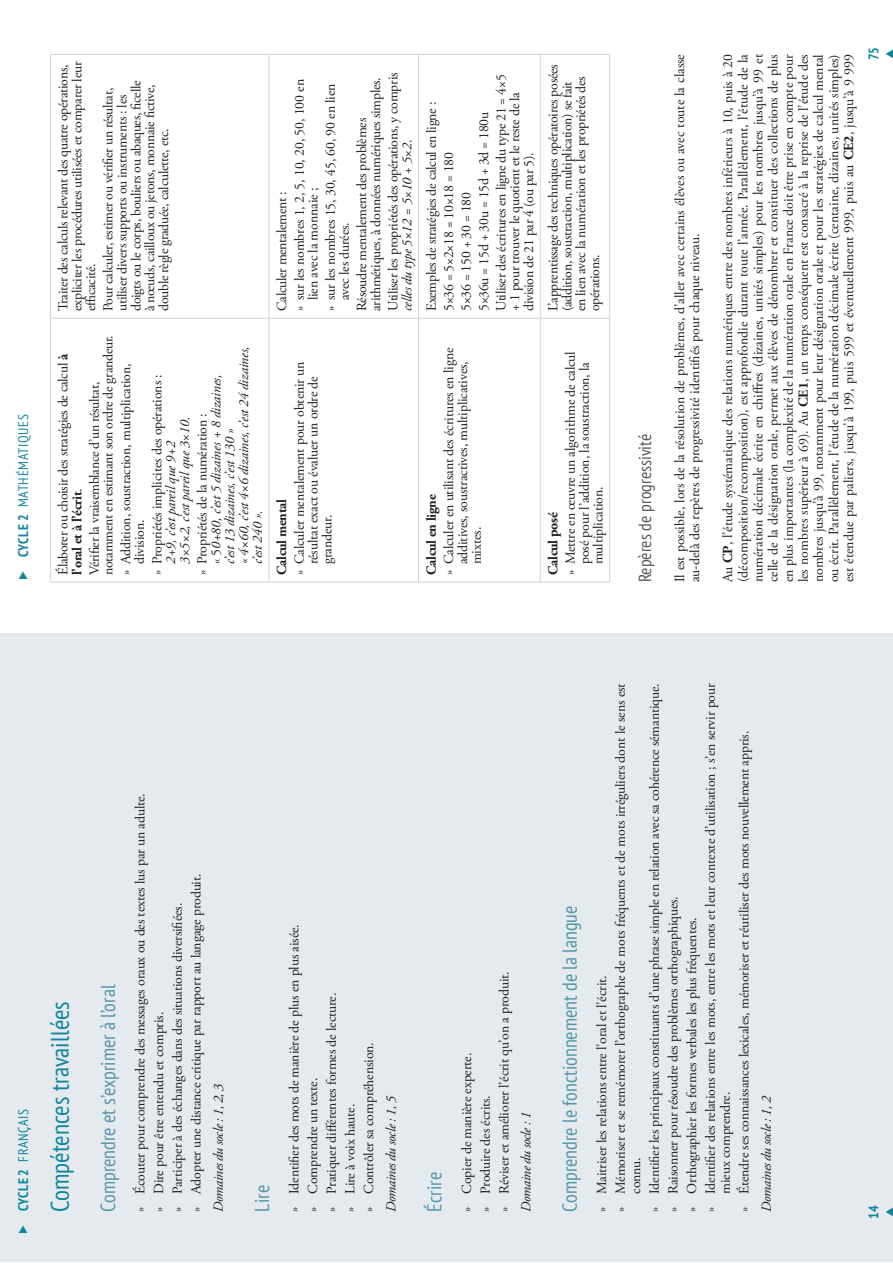
<style>
.page{position:relative;width:893px;height:1263px;background:#fff}
.page>*{position:absolute;margin:0;border:0;box-sizing:border-box;transform-origin:0 0}
.t1{font:condensed 25.2px "PT Sans";color:#0f869f}
.t2{font:condensed 20.1px "PT Sans";color:#5497ac}
.t3{font:condensed 17.7px "PT Sans";color:#58595b}
.t4{font:13.8px/13.8px "Adobe Garamond Pro";letter-spacing:-.01em;color:#231f20}
.t5{font:italic 13.8px/13.8px "Adobe Garamond Pro";letter-spacing:-.02em;color:#231f20}
.t6{font:700 13.8px "Adobe Garamond Pro";letter-spacing:-.02em;color:#231f20}
.t7{font:condensed 13.8px "PT Sans";letter-spacing:.05em;color:#0f869f}
.t8{font:700 condensed 13.8px "PT Sans";color:#0f869f}
.s1{font-weight:700}
.s2{font-style:normal}
</style>
<div class="page">
<svg style="left:885px;top:49px;width:8px;height:9px"></svg>
<hr style="left:50px;top:318px;width:1px;height:264px;background:#d2d3d4">
<hr style="left:51px;top:582px;width:218px;height:1px;background:#d2d3d4">
<hr style="left:50px;top:54px;width:1px;height:264px;background:#d2d3d4">
<hr style="left:51px;top:318px;width:218px;height:1px;background:#d2d3d4">
<hr style="left:51px;top:54px;width:218px;height:1px;background:#d2d3d4">
<hr style="left:269px;top:318px;width:1px;height:264px;background:#d2d3d4">
<hr style="left:269px;top:582px;width:149px;height:1px;background:#d2d3d4">
<hr style="left:269px;top:54px;width:1px;height:264px;background:#d2d3d4">
<hr style="left:269px;top:318px;width:149px;height:1px;background:#d2d3d4">
<hr style="left:269px;top:54px;width:149px;height:1px;background:#d2d3d4">
<hr style="left:418px;top:318px;width:1px;height:264px;background:#d2d3d4">
<hr style="left:419px;top:582px;width:121px;height:1px;background:#d2d3d4">
<hr style="left:418px;top:54px;width:1px;height:264px;background:#d2d3d4">
<hr style="left:419px;top:318px;width:121px;height:1px;background:#d2d3d4">
<hr style="left:419px;top:54px;width:121px;height:1px;background:#d2d3d4">
<hr style="left:540px;top:318px;width:1px;height:264px;background:#d2d3d4">
<hr style="left:540px;top:582px;width:69px;height:1px;background:#d2d3d4">
<hr style="left:540px;top:54px;width:1px;height:264px;background:#d2d3d4">
<hr style="left:540px;top:318px;width:69px;height:1px;background:#d2d3d4">
<hr style="left:540px;top:54px;width:69px;height:1px;background:#d2d3d4">
<hr style="left:609px;top:54px;width:1px;height:528px;background:#d2d3d4">
<div style="left:0;top:633px;width:893px;height:629px;background:#e4eaee"></div>
<svg style="left:885px;top:1207px;width:8px;height:9px"></svg>
<p class="t7" style="left:16px;top:557px;width:144px;rotate:-90deg"><span class="s1">CYCLE 2</span> MATHÉMATIQUES</p>
<p class="t4" style="left:57px;top:311px;width:251px;rotate:-90deg">Traiter des calculs relevant des quatre opérations, expliciter les procédures utilisées et comparer leur efficacité.</p>
<p class="t4" style="left:102px;top:311px;width:232px;rotate:-90deg">Pour calculer, estimer ou vérifier un résultat, utiliser divers supports ou instruments : les doigts ou le corps, bouliers ou abaques, ficelle à nœuds, cailloux ou jetons, monnaie fictive, double règle graduée, calculette, etc.</p>
<p class="t4" style="left:89px;top:575px;width:241px;rotate:-90deg">Vérifier la vraisemblance d’un résultat, notamment en estimant son ordre de grandeur.</p>
<p class="t5" style="left:196px;top:564px;width:220px;text-indent:-11px;rotate:-90deg"><span class="s2">» Propriétés de la numération :<br>« 5</span>0+80, c’est 5 dizaines + 8 dizaines,<br>c’est 13 dizaines, c’est 130 »<br>« 4×60, c’est 4×6 dizaines, c’est 24 dizaines, c’est 240 ».</p>
<p class="t4" style="left:57px;top:575px;width:223px;rotate:-90deg">Élaborer ou choisir des stratégies de calcul <span class="s1">à l’oral et à l’écrit</span>.</p>
<p class="t4" style="left:120px;top:564px;width:202px;text-indent:-11px;rotate:-90deg">» Addition, soustraction, multiplication, division.</p>
<p class="t4" style="left:151px;top:575px;width:202px;rotate:-90deg">» Propriétés implicites des opérations :</p>
<p class="t5" style="left:165px;top:564px;width:149px;rotate:-90deg">2+9, c’est pareil que 9+2<br>3×5×2, c’est pareil que 3×10.</p>
<p class="t4" style="left:368px;top:311px;width:240px;line-height:17.4px;rotate:-90deg">arithmétiques, à données numériques simples.<br>Utiliser les propriétés des opérations, y compris</p>
<p class="t4" style="left:274px;top:311px;width:233px;line-height:17.4px;rotate:-90deg">Calculer mentalement :<br>» sur les nombres 1, 2, 5, 10, 20, 50, 100 en</p>
<p class="t4" style="left:306px;top:311px;width:229px;line-height:17.4px;text-indent:11px;rotate:-90deg">lien avec la monnaie ;<br>» sur les nombres 15, 30, 45, 60, 90 en lien</p>
<p class="t4" style="left:337px;top:311px;width:195px;line-height:17.4px;text-indent:11px;rotate:-90deg">avec les durées.<br>Résoudre mentalement des problèmes</p>
<p class="t5" style="left:401px;top:311px;width:173px;rotate:-90deg">celles du type 5×12 = 5×10 + 5×2<span class="s2">.</span></p>
<p class="t4" style="left:424px;top:311px;width:238px;line-height:17.4px;rotate:-90deg">Exemples de stratégies de calcul en ligne :<br>5×36 = 5×2×18 = 10×18 = 180<br>5×36 = 150 + 30 = 180<br>5×36u = 15d + 30u = 15d + 3d = 180u<br>Utiliser des écritures en ligne du type 21 = 4×5</p>
<p class="t4" style="left:509px;top:311px;width:220px;rotate:-90deg">+ 1 pour trouver le quotient et le reste de la division de 21 par 4 (ou par 5).</p>
<p class="t4" style="left:547px;top:311px;width:248px;rotate:-90deg">L’apprentissage des techniques opératoires posées (addition, soustraction, multiplication) se fait<br>en lien avec la numération et les propriétés des opérations.</p>
<p class="t4" style="left:293px;top:564px;width:204px;text-indent:-11px;rotate:-90deg">» Calculer mentalement pour obtenir un résultat exact ou évaluer un ordre de grandeur.</p>
<p class="t6" style="left:276px;top:575px;width:77px;rotate:-90deg">Calcul mental</p>
<p class="t4" style="left:443px;top:564px;width:218px;text-indent:-11px;rotate:-90deg">» Calculer en utilisant des écritures en ligne additives, soustractives, multiplicatives, mixtes.</p>
<p class="t6" style="left:426px;top:575px;width:82px;rotate:-90deg">Calcul en ligne</p>
<p class="t4" style="left:565px;top:564px;width:215px;text-indent:-11px;rotate:-90deg">» Mettre en œuvre un algorithme de calcul posé pour l’addition, la soustraction, la multiplication.</p>
<p class="t6" style="left:547px;top:575px;width:64px;rotate:-90deg">Calcul posé</p>
<p class="t3" style="left:635px;top:582px;width:150px;rotate:-90deg">Repères de progressivité</p>
<p class="t4" style="left:673px;top:582px;width:530px;line-height:15.1px;rotate:-90deg">Il est possible, lors de la résolution de problèmes, d’aller avec certains élèves ou avec toute la classe au-delà des repères de progressivité identifiés pour chaque niveau.</p>
<p class="t4" style="left:721px;top:582px;width:530px;line-height:15.1px;text-align:justify;rotate:-90deg">Au <span class="s1">CP</span>, l’étude systématique des relations numériques entre des nombres inférieurs à 10, puis à 20 (décomposition/recomposition), est approfondie durant toute l’année. Parallèlement, l’étude de la numération décimale écrite en chiffres (dizaines, unités simples) pour les nombres jusqu’à 99 et celle de la désignation orale, permet aux élèves de dénombrer et constituer des collections de plus en plus importantes (la complexité de la numération orale en France doit être prise en compte pour les nombres supérieur à 69). Au <span class="s1">CE1</span>, un temps conséquent est consacré à la reprise de l’étude des nombres jusqu’à 99, notamment pour leur désignation orale et pour les stratégies de calcul mental ou écrit. Parallèlement, l’étude de la numération décimale écrite (centaine, dizaines, unités simples) est étendue par paliers, jusqu’à 199, puis 599 et éventuellement 999, puis au <span class="s1">CE2</span>, jusqu’à 9 999</p>
<p class="t8" style="left:866px;top:60px;width:15px;rotate:-90deg">75</p>
<p class="t7" style="left:16px;top:1211px;width:104px;rotate:-90deg"><span class="s1">CYCLE 2</span> FRANÇAIS</p>
<h1 class="t1" style="left:46px;top:1212px;width:212px;rotate:-90deg">Compétences travaillées</h1>
<h2 class="t2" style="left:97px;top:1212px;width:229px;rotate:-90deg">Comprendre et s’exprimer à l’oral</h2>
<p class="t4" style="left:132px;top:1212px;width:420px;line-height:18.8px;rotate:-90deg">» Écouter pour comprendre des messages oraux ou des textes lus par un adulte. » Dire pour être entendu et compris.<br>» Participer à des échanges dans des situations diversifiées.<br>» Adopter une distance critique par rapport au langage produit.</p>
<p class="t5" style="left:213px;top:1212px;width:130px;rotate:-90deg">Domaines du socle : 1, 2, 3</p>
<h2 class="t2" style="left:251px;top:1212px;width:28px;rotate:-90deg">Lire</h2>
<p class="t4" style="left:286px;top:1212px;width:289px;line-height:18.8px;rotate:-90deg">» Identifier des mots de manière de plus en plus aisée. » Comprendre un texte.<br>» Pratiquer différentes formes de lecture.<br>» Lire à voix haute.<br>» Contrôler sa compréhension.</p>
<p class="t5" style="left:385px;top:1212px;width:117px;rotate:-90deg">Domaines du socle : 1, 5</p>
<h2 class="t2" style="left:423px;top:1212px;width:41px;rotate:-90deg">Écrire</h2>
<p class="t4" style="left:458px;top:1212px;width:242px;line-height:18.8px;rotate:-90deg">» Copier de manière experte.<br>» Produire des écrits.<br>» Réviser et améliorer l’écrit qu’on a produit.</p>
<p class="t5" style="left:520px;top:1212px;width:101px;rotate:-90deg">Domaine du socle : 1</p>
<h2 class="t2" style="left:559px;top:1212px;width:308px;rotate:-90deg">Comprendre le fonctionnement de la langue</h2>
<p class="t4" style="left:593px;top:1212px;width:530px;line-height:18.8px;rotate:-90deg">» Maitriser les relations entre l’oral et l’écrit.<br>» Mémoriser et se remémorer l’orthographe de mots fréquents et de mots irréguliers dont le sens est</p>
<p class="t4" style="left:627px;top:1212px;width:530px;line-height:18.8px;text-indent:18px;rotate:-90deg">connu.<br>» Identifier les principaux constituants d’une phrase simple en relation avec sa cohérence sémantique. » Raisonner pour résoudre des problèmes orthographiques.<br>» Orthographier les formes verbales les plus fréquentes.<br>» Identifier des relations entre les mots, entre les mots et leur contexte d’utilisation ; s’en servir pour</p>
<p class="t4" style="left:717px;top:1212px;width:482px;line-height:18.8px;text-indent:18px;rotate:-90deg">mieux comprendre.<br>» Étendre ses connaissances lexicales, mémoriser et réutiliser des mots nouvellement appris.</p>
<p class="t5" style="left:761px;top:1212px;width:117px;rotate:-90deg">Domaines du socle : 1, 2</p>
<p class="t8" style="left:866px;top:1219px;width:15px;rotate:-90deg">14</p>
</div>
